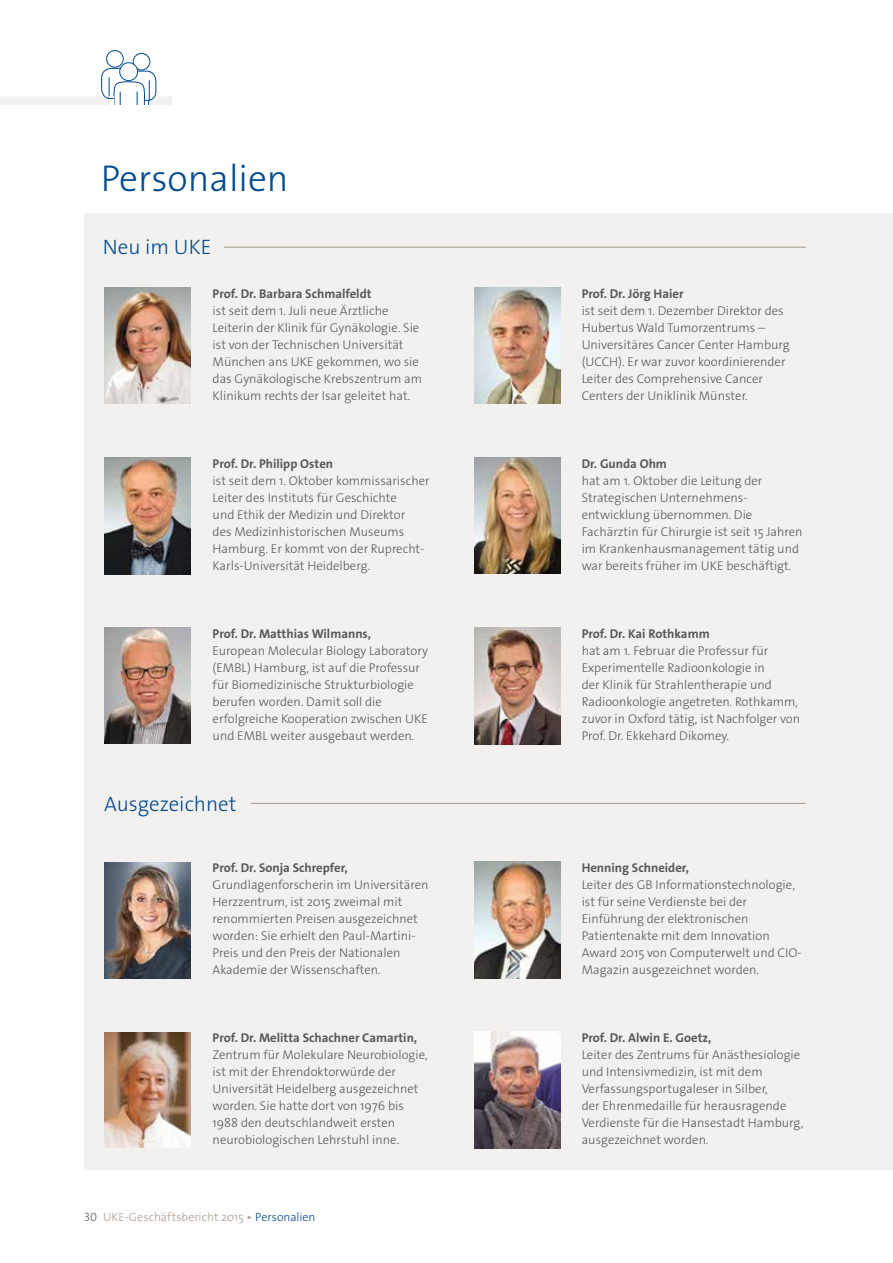
<style>
.page{position:relative;width:893px;height:1263px;background:#fff}
.page>*{position:absolute;margin:0;border:0;box-sizing:border-box;transform-origin:0 0}
.t1{font:300 37.5px "The Sans Os F";color:#004b92}
.t2{font:300 21px "The Sans Os F";color:#004b92}
.t3{font:300 12.75px/17px "The Sans Os F";color:#58585a}
.t4{font:700 12.75px "The Sans Os F";color:#58585a}
.t5{font:300 12px "The Sans Os F";color:#a99c8f}
.s1{color:#58585a}
.s2{color:#004b92}
</style>
<div class="page">
<div style="left:0;top:96px;width:172px;height:9px;background:#f3f1ef"></div>
<div style="left:84px;top:213px;width:809px;height:956px;background:#f3f1ef"></div>
<hr style="left:251px;top:803px;width:555px;height:1px;background:#a99c8f">
<hr style="left:224px;top:247px;width:582px;height:1px;background:#a99c8f">
<img style="left:104px;top:288px;width:86px;height:115px">
<img style="left:104px;top:862px;width:86px;height:116px">
<img style="left:104px;top:627px;width:86px;height:116px">
<img style="left:474px;top:287px;width:86px;height:116px">
<img style="left:474px;top:627px;width:86px;height:117px">
<img style="left:104px;top:1032px;width:86px;height:115px">
<img style="left:104px;top:457px;width:86px;height:117px">
<img style="left:474px;top:1031px;width:86px;height:117px">
<img style="left:474px;top:457px;width:86px;height:116px">
<img style="left:474px;top:861px;width:86px;height:117px">
<div style="left:102px;top:68px;width:27px;height:31px;background:#fff;border-radius:10px"></div>
<div style="left:101px;top:68px;width:28px;height:31px;border:1px solid #004b92;border-radius:10px"></div>
<div style="left:106px;top:50px;width:17px;height:17px;border:1px solid #004b92;border-radius:50%"></div>
<div style="left:128px;top:71px;width:28px;height:30px;background:#fff;border-radius:10px"></div>
<div style="left:128px;top:71px;width:28px;height:30px;border:1px solid #004b92;border-radius:10px"></div>
<div style="left:133px;top:53px;width:17px;height:17px;border:1px solid #004b92;border-radius:50%"></div>
<div style="left:120px;top:63px;width:18px;height:18px;background:#fff;border-radius:50%"></div>
<div style="left:120px;top:62px;width:18px;height:19px;border:1px solid #004b92;border-radius:50%"></div>
<svg style="left:109px;top:78px;width:41px;height:27px"></svg>
<h1 class="t1" style="left:101px;top:155px;width:189px">Personalien</h1>
<h2 class="t2" style="left:103px;top:234px;width:110px">Neu im UKE</h2>
<p class="t4" style="left:213px;top:285px;width:160px">Prof. Dr. Barbara Schmalfeldt</p>
<p class="t3" style="left:213px;top:302px;width:211px">ist seit dem 1. Juli neue Ärztliche Leiterin der Klinik für Gynäkologie. Sie ist von der Technischen Universität München ans UKE gekommen, wo sie das Gynäkologische Krebszentrum am Klinikum rechts der Isar geleitet hat.</p>
<p class="t4" style="left:213px;top:455px;width:122px">Prof. Dr. Philipp Osten</p>
<p class="t3" style="left:213px;top:472px;width:219px">ist seit dem 1. Oktober kommissarischer Leiter des Instituts für Geschichte<br>und Ethik der Medizin und Direktor<br>des Medizinhistorischen Museums Hamburg. Er kommt von der Ruprecht-Karls-Universität Heidelberg.</p>
<p class="t4" style="left:213px;top:625px;width:160px">Prof. Dr. Matthias Wilmanns,</p>
<p class="t3" style="left:213px;top:642px;width:217px">European Molecular Biology Laboratory (EMBL) Hamburg, ist auf die Professur für Biomedizinische Strukturbiologie berufen worden. Damit soll die erfolgreiche Kooperation zwischen UKE und EMBL weiter ausgebaut werden.</p>
<h2 class="t2" style="left:104px;top:790px;width:134px">Ausgezeichnet</h2>
<p class="t4" style="left:213px;top:859px;width:137px">Prof. Dr. Sonja Schrepfer,</p>
<p class="t3" style="left:213px;top:876px;width:217px">Grundlagenforscherin im Universitären Herzzentrum, ist 2015 zweimal mit renommierten Preisen ausgezeichnet worden: Sie erhielt den Paul-Martini-Preis und den Preis der Nationalen Akademie der Wissenschaften.</p>
<p class="t4" style="left:213px;top:1029px;width:206px">Prof. Dr. Melitta Schachner Camartin,</p>
<p class="t3" style="left:213px;top:1046px;width:217px">Zentrum für Molekulare Neurobiologie, ist mit der Ehrendoktorwürde der Universität Heidelberg ausgezeichnet worden. Sie hatte dort von 1976 bis 1988 den deutschlandweit ersten neurobiologischen Lehrstuhl inne.</p>
<p class="t5" style="left:84px;top:1209px;width:233px"><span class="s1">30</span> UKE-Geschäftsbericht 2015 ▹ <span class="s2">Personalien</span></p>
<p class="t4" style="left:582px;top:285px;width:103px">Prof. Dr. Jörg Haier</p>
<p class="t3" style="left:582px;top:302px;width:210px">ist seit dem 1. Dezember Direktor des Hubertus Wald Tumorzentrums – Universitäres Cancer Center Hamburg (UCCH). Er war zuvor koordinierender Leiter des Comprehensive Cancer Centers der Uniklinik Münster.</p>
<p class="t4" style="left:582px;top:455px;width:87px">Dr. Gunda Ohm</p>
<p class="t3" style="left:582px;top:472px;width:222px">hat am 1. Oktober die Leitung der Strategischen Unternehmens&shy;entwicklung übernommen. Die Fachärztin für Chirurgie ist seit 15 Jahren im Krankenhausmanagement tätig und war bereits früher im UKE beschäftigt.</p>
<p class="t4" style="left:582px;top:625px;width:130px">Prof. Dr. Kai Rothkamm</p>
<p class="t3" style="left:582px;top:642px;width:220px">hat am 1. Februar die Professur für Experimentelle Radioonkologie in<br>der Klinik für Strahlentherapie und Radioonkologie angetreten. Rothkamm, zuvor in Oxford tätig, ist Nachfolger von Prof. Dr. Ekkehard Dikomey.</p>
<p class="t4" style="left:582px;top:859px;width:109px">Henning Schneider,</p>
<p class="t3" style="left:582px;top:876px;width:221px">Leiter des GB Informationstechnologie, ist für seine Verdienste bei der Einführung der elektronischen Patientenakte mit dem Innovation Award 2015 von Computerwelt und CIO-Magazin ausgezeichnet worden.</p>
<p class="t4" style="left:582px;top:1029px;width:131px">Prof. Dr. Alwin E. Goetz,</p>
<p class="t3" style="left:582px;top:1046px;width:223px">Leiter des Zentrums für Anästhesiologie und Intensivmedizin, ist mit dem Verfassungsportugaleser in Silber,<br>der Ehrenmedaille für herausragende Verdienste für die Hansestadt Hamburg, ausgezeichnet worden.</p>
</div>
